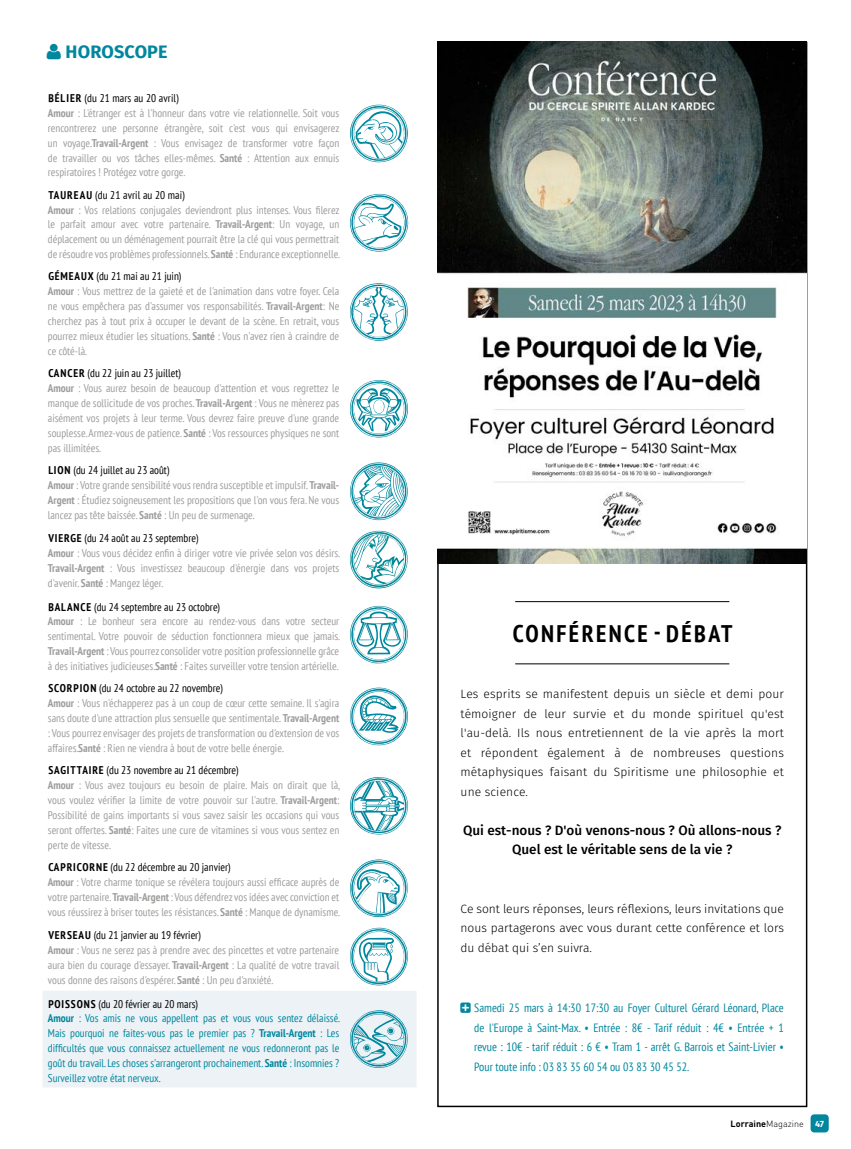
<style>
.page{position:relative;width:851px;height:1149px;background:#fff}
.page>*{position:absolute;margin:0;border:0;box-sizing:border-box;transform-origin:0 0}
.t1{font:700 condensed 24px "PT Sans";letter-spacing:.1em;color:#000}
.t2{font:700 18px "Fira Sans";letter-spacing:.01em;color:#00879e}
.t3{font:500 13.5px/19.5px "Fira Sans";color:#000;text-align:center}
.t4{font:300 12px/19.5px "Fira Sans";color:#000;text-align:justify}
.t5{font:condensed 12px/19.5px "PT Sans";color:#00879e;text-align:justify}
.t6{font:condensed 11.25px/14.9px "PT Sans";color:#9d9d9c}
.t7{font:condensed 11.25px/14.9px "PT Sans";color:#00879e}
.t8{font:700 9px "DIN Pro";color:#000}
.t9{font:700 9px "Fira Sans";color:#fff}
.s1{font-weight:700;color:#000}
.s2{color:#000}
.s3{font-weight:700}
.s4{font-weight:300}
</style>
<div class="page">
<div style="left:810px;top:1113px;width:18px;height:19px;background:#00879e;border-radius:4px"></div>
<img style="left:438px;top:42px;width:368px;height:521px">
<hr style="left:515px;top:663px;width:214px;height:1px;background:#000">
<hr style="left:515px;top:601px;width:214px;height:1px;background:#000">
<svg style="left:350px;top:105px;width:58px;height:57px"></svg>
<svg style="left:350px;top:194px;width:58px;height:57px"></svg>
<svg style="left:350px;top:283px;width:57px;height:58px"></svg>
<svg style="left:350px;top:380px;width:58px;height:57px"></svg>
<svg style="left:350px;top:462px;width:57px;height:58px"></svg>
<svg style="left:350px;top:530px;width:57px;height:58px"></svg>
<svg style="left:350px;top:605px;width:57px;height:58px"></svg>
<svg style="left:350px;top:687px;width:58px;height:59px"></svg>
<svg style="left:350px;top:777px;width:58px;height:57px"></svg>
<svg style="left:350px;top:859px;width:57px;height:57px"></svg>
<svg style="left:43px;top:927px;width:373px;height:160px"></svg>
<h2 class="t2" style="left:66px;top:39px;width:104px">HOROSCOPE</h2>
<p class="t6" style="left:48px;top:90px;width:293px"><span class="s1">BÉLIER</span> <span class="s2">(du 21 mars au 20 avril)<br></span><span class="s3">Amour</span> : L'étranger est à l'honneur dans votre vie relationnelle. Soit vous rencontrerez une personne étrangère, soit c'est vous qui envisagerez un voyage.<span class="s3">Travail-Argent</span> : Vous envisagez de transformer votre façon de travailler ou vos tâches elles-mêmes. <span class="s3">Santé</span> : Attention aux ennuis respiratoires ! Protégez votre gorge.</p>
<p class="t6" style="left:48px;top:187px;width:293px"><span class="s1">TAUREAU</span> <span class="s2">(du 21 avril au 20 mai)<br></span><span class="s3">Amour</span> : Vos relations conjugales deviendront plus intenses. Vous filerez le parfait amour avec votre partenaire. <span class="s3">Travail-Argent</span>: Un voyage, un déplacement ou un déménagement pourrait être la clé qui vous permettrait de résoudre vos problèmes professionnels. <span class="s3">Santé</span> : Endurance exceptionnelle.</p>
<p class="t6" style="left:48px;top:269px;width:293px"><span class="s1">GÉMEAUX</span> <span class="s2">(du 21 mai au 21 juin)<br></span><span class="s3">Amour</span> : Vous mettrez de la gaieté et de l'animation dans votre foyer. Cela ne vous empêchera pas d'assumer vos responsabilités. <span class="s3">Travail-Argent</span>: Ne cherchez pas à tout prix à occuper le devant de la scène. En retrait, vous pourrez mieux étudier les situations. <span class="s3">Santé</span> : Vous n'avez rien à craindre de ce côté-là.</p>
<p class="t6" style="left:48px;top:365px;width:293px"><span class="s1">CANCER</span> <span class="s2">(du 22 juin au 23 juillet)<br></span><span class="s3">Amour</span> : Vous aurez besoin de beaucoup d'attention et vous regrettez le manque de sollicitude de vos proches. <span class="s3">Travail-Argent</span> : Vous ne mènerez pas aisément vos projets à leur terme. Vous devrez faire preuve d'une grande souplesse. Armez-vous de patience. <span class="s3">Santé</span> : Vos ressources physiques ne sont pas illimitées.</p>
<p class="t6" style="left:48px;top:462px;width:293px"><span class="s1">LION</span> <span class="s2">(du 24 juillet au 23 août)<br></span><span class="s3">Amour</span> : Votre grande sensibilité vous rendra susceptible et impulsif. <span class="s3">Travail-Argent</span> : Étudiez soigneusement les propositions que l'on vous fera. Ne vous lancez pas tête baissée. <span class="s3">Santé</span> : Un peu de surmenage.</p>
<p class="t6" style="left:48px;top:530px;width:293px"><span class="s1">VIERGE</span> <span class="s2">(du 24 août au 23 septembre)<br></span><span class="s3">Amour</span> : Vous vous décidez enfin à diriger votre vie privée selon vos désirs.<br><span class="s3">Travail-Argent</span> : Vous investissez beaucoup d'énergie dans vos projets d'avenir. <span class="s3">Santé</span> : Mangez léger.</p>
<p class="t6" style="left:48px;top:598px;width:293px"><span class="s1">BALANCE</span> <span class="s2">(du 24 septembre au 23 octobre)<br></span><span class="s3">Amour</span> : Le bonheur sera encore au rendez-vous dans votre secteur sentimental. Votre pouvoir de séduction fonctionnera mieux que jamais.<br><span class="s3">Travail-Argent</span> : Vous pourrez consolider votre position professionnelle grâce à des initiatives judicieuses.<span class="s3">Santé</span> : Faites surveiller votre tension artérielle.</p>
<p class="t6" style="left:48px;top:680px;width:293px"><span class="s1">SCORPION</span> <span class="s2">(du 24 octobre au 22 novembre)<br></span><span class="s3">Amour</span> : Vous n'échapperez pas à un coup de cœur cette semaine. Il s'agira sans doute d'une attraction plus sensuelle que sentimentale. <span class="s3">Travail-Argent </span>: Vous pourrez envisager des projets de transformation ou d'extension de vos affaires.<span class="s3">Santé</span> : Rien ne viendra à bout de votre belle énergie.</p>
<p class="t6" style="left:48px;top:762px;width:293px"><span class="s1">SAGITTAIRE</span> <span class="s2">(du 23 novembre au 21 décembre)<br></span><span class="s3">Amour</span> : Vous avez toujours eu besoin de plaire. Mais on dirait que là, vous voulez vérifier la limite de votre pouvoir sur l'autre. <span class="s3">Travail-Argent</span>:<br>Possibilité de gains importants si vous savez saisir les occasions qui vous seront offertes. <span class="s3">Santé</span>: Faites une cure de vitamines si vous vous sentez en perte de vitesse.</p>
<p class="t6" style="left:48px;top:858px;width:293px"><span class="s1">CAPRICORNE</span> <span class="s2">(du 22 décembre au 20 janvier)<br></span><span class="s3">Amour</span> : Votre charme tonique se révélera toujours aussi efficace auprès de votre partenaire. <span class="s3">Travail-Argent</span> : Vous défendrez vos idées avec conviction et vous réussirez à briser toutes les résistances. <span class="s3">Santé</span> : Manque de dynamisme.</p>
<p class="t6" style="left:48px;top:927px;width:293px"><span class="s1">VERSEAU</span> <span class="s2">(du 21 janvier au 19 février)<br></span><span class="s3">Amour</span> : Vous ne serez pas à prendre avec des pincettes et votre partenaire aura bien du courage d'essayer. <span class="s3">Travail-Argent</span> : La qualité de votre travail vous donne des raisons d'espérer. <span class="s3">Santé</span> : Un peu d'anxiété.</p>
<p class="t7" style="left:48px;top:995px;width:293px"><span class="s1">POISSONS</span> <span class="s2">(du 20 février au 20 mars)<br></span><span class="s3">Amour</span> : Vos amis ne vous appellent pas et vous vous sentez délaissé.<br>Mais pourquoi ne faites-vous pas le premier pas ? <span class="s3">Travail-Argent</span> : Les difficultés que vous connaissez actuellement ne vous redonneront pas le goût du travail. Les choses s'arrangeront prochainement. <span class="s3">Santé</span> : Insomnies ?<br>Surveillez votre état nerveux.</p>
<h1 class="t1" style="left:512px;top:617px;width:221px">CONFÉRENCE - DÉBAT</h1>
<p class="t4" style="left:460px;top:684px;width:325px">Les esprits se manifestent depuis un siècle et demi pour témoigner de leur survie et du monde spirituel qu'est l'au-delà. Ils nous entretiennent de la vie après la mort et répondent également à de nombreuses questions métaphysiques faisant du Spiritisme une philosophie et une science.</p>
<p class="t3" style="left:463px;top:821px;width:320px">Qui est-nous ? D'où venons-nous ? Où allons-nous ?<br>Quel est le véritable sens de la vie ?</p>
<p class="t4" style="left:460px;top:899px;width:325px">Ce sont leurs réponses, leurs réflexions, leurs invitations que nous partagerons avec vous durant cette conférence et lors du débat qui s’en suivra.</p>
<p class="t5" style="left:474px;top:997px;width:311px;text-indent:-14px">☑ Samedi 25 mars à 14:30 17:30 au Foyer Culturel Gérard Léonard, Place de l'Europe à Saint-Max. • Entrée : 8€ - Tarif réduit : 4€ • Entrée + 1 revue : 10€ - tarif réduit : 6 € • Tram 1 - arrêt G. Barrois et Saint-Livier • Pour toute info : 03 83 35 60 54 ou 03 83 30 45 52.</p>
<p class="t8" style="left:730px;top:1115px;width:75px">Lorraine<span class="s4">Magazine</span></p>
<p class="t9" style="left:815px;top:1117px;width:11px">47</p>
</div>
